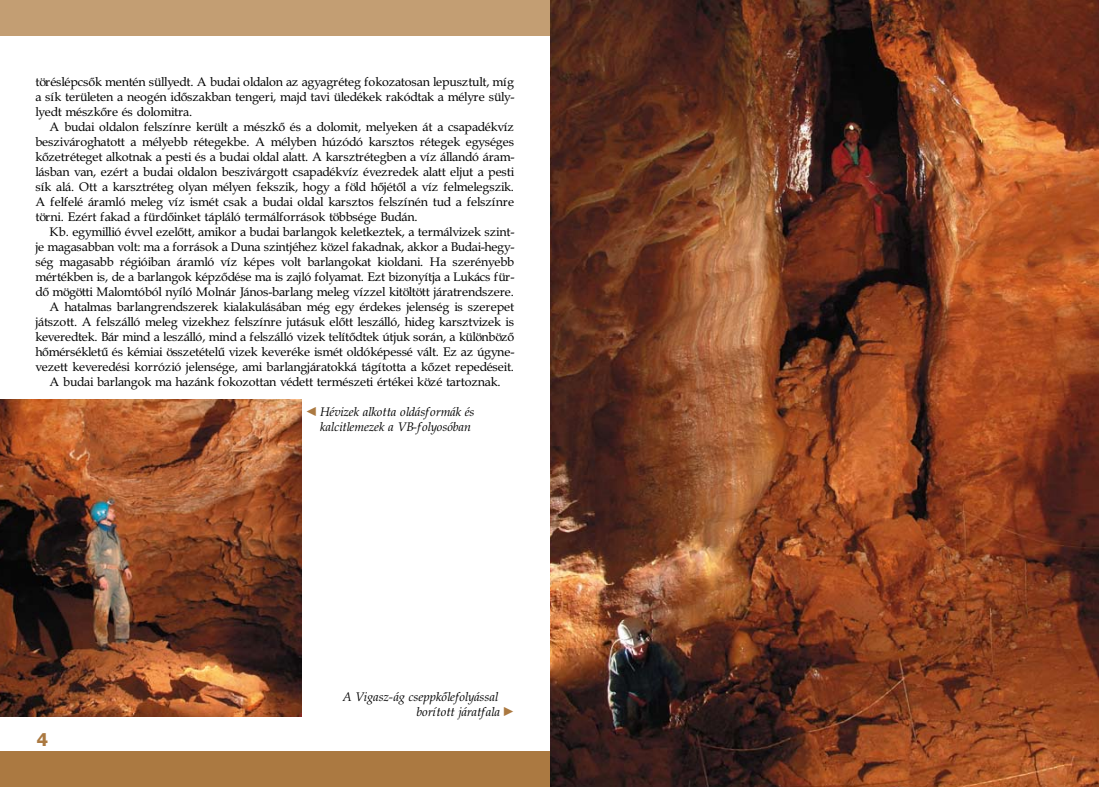
<style>
.page{position:relative;width:1099px;height:787px;background:#fff}
.page>*{position:absolute;margin:0;border:0;box-sizing:border-box;transform-origin:0 0}
.t1{font:700 17.5px "Tahoma";color:#ab7941}
.t2{font:12.5px/15px "Book Antiqua PFL";color:#000;text-align:justify}
.t3{font:italic 12.5px/15px "Book Antiqua PFL";color:#000}
.s1{font-family:"Mathematical Pi Six";font-style:normal;color:#ab7941}
</style>
<div class="page">
<div style="left:0;top:0;width:549px;height:35px;background:#c39e73"></div>
<div style="left:0;top:751px;width:549px;height:36px;background:#ab7941"></div>
<img style="left:550px;top:0;width:548px;height:787px">
<img style="left:0;top:400px;width:301px;height:316px">
<p class="t2" style="left:35px;top:74px;width:480px">töréslépcsõk mentén süllyedt. A budai oldalon az agyagréteg fokozatosan lepusztult, míg a sík területen a neogén idõszakban tengeri, majd tavi üledékek rakódtak a mélyre süly&shy;lyedt mészkõre és dolomitra.</p>
<p class="t2" style="left:35px;top:119px;width:480px;text-indent:14px">A budai oldalon felszínre került a mészkõ és a dolomit, melyeken át a csapadékvíz beszivároghatott a mélyebb rétegekbe. A mélyben húzódó karsztos rétegek egységes kõzetréteget alkotnak a pesti és a budai oldal alatt. A karsztrétegben a víz állandó áram&shy;lásban van, ezért a budai oldalon beszivárgott csapadékvíz évezredek alatt eljut a pesti sík alá. Ott a karsztréteg olyan mélyen fekszik, hogy a föld hõjétõl a víz felmelegszik.<br>A felfelé áramló meleg víz ismét csak a budai oldal karsztos felszínén tud a felszínre törni. Ezért fakad a fürdõinket tápláló termálforrások többsége Budán.</p>
<p class="t2" style="left:50px;top:224px;width:466px">Kb. egymillió évvel ezelõtt, amikor a budai barlangok keletkeztek, a termálvizek szint-</p>
<p class="t2" style="left:35px;top:239px;width:480px">je magasabban volt: ma a források a Duna szintjéhez közel fakadnak, akkor a Budai-hegy-</p>
<p class="t2" style="left:35px;top:254px;width:480px">ség magasabb régióiban áramló víz képes volt barlangokat kioldani. Ha szerényebb</p>
<p class="t2" style="left:35px;top:269px;width:480px">mértékben is, de a barlangok képzõdése ma is zajló folyamat. Ezt bizonyítja a Lukács für-</p>
<p class="t2" style="left:35px;top:284px;width:480px">dõ mögötti Malomtóból nyíló Molnár János-barlang meleg vízzel kitöltött járatrendszere.</p>
<p class="t2" style="left:50px;top:299px;width:466px">A hatalmas barlangrendszerek kialakulásában még egy érdekes jelenség is szerepet</p>
<p class="t2" style="left:35px;top:314px;width:480px">játszott. A felszálló meleg vizekhez felszínre jutásuk elõtt leszálló, hideg karsztvizek is</p>
<p class="t2" style="left:35px;top:329px;width:480px">keveredtek. Bár mind a leszálló, mind a felszálló vizek telítõdtek útjuk során, a különbözõ</p>
<p class="t2" style="left:35px;top:344px;width:480px">hõmérsékletû és kémiai összetételû vizek keveréke ismét oldóképessé vált. Ez az úgyne-</p>
<p class="t2" style="left:35px;top:359px;width:480px">vezett keveredési korrózió jelensége, ami barlangjáratokká tágította a kõzet repedéseit.</p>
<p class="t2" style="left:50px;top:374px;width:452px">A budai barlangok ma hazánk fokozottan védett természeti értékei közé tartoznak.</p>
<p class="t3" style="left:320px;top:404px;width:156px;text-indent:-14px"><span class="s1">b</span> Hévizek alkotta oldásformák és kalcitlemezek a VB-folyosóban</p>
<h1 class="t1" style="left:37px;top:727px;width:13px">4</h1>
<p class="t3" style="left:416px;top:689px;width:99px;text-indent:-74px">A Vigasz-ág cseppkõlefolyással borított járatfala <span class="s1">c</span></p>
</div>
